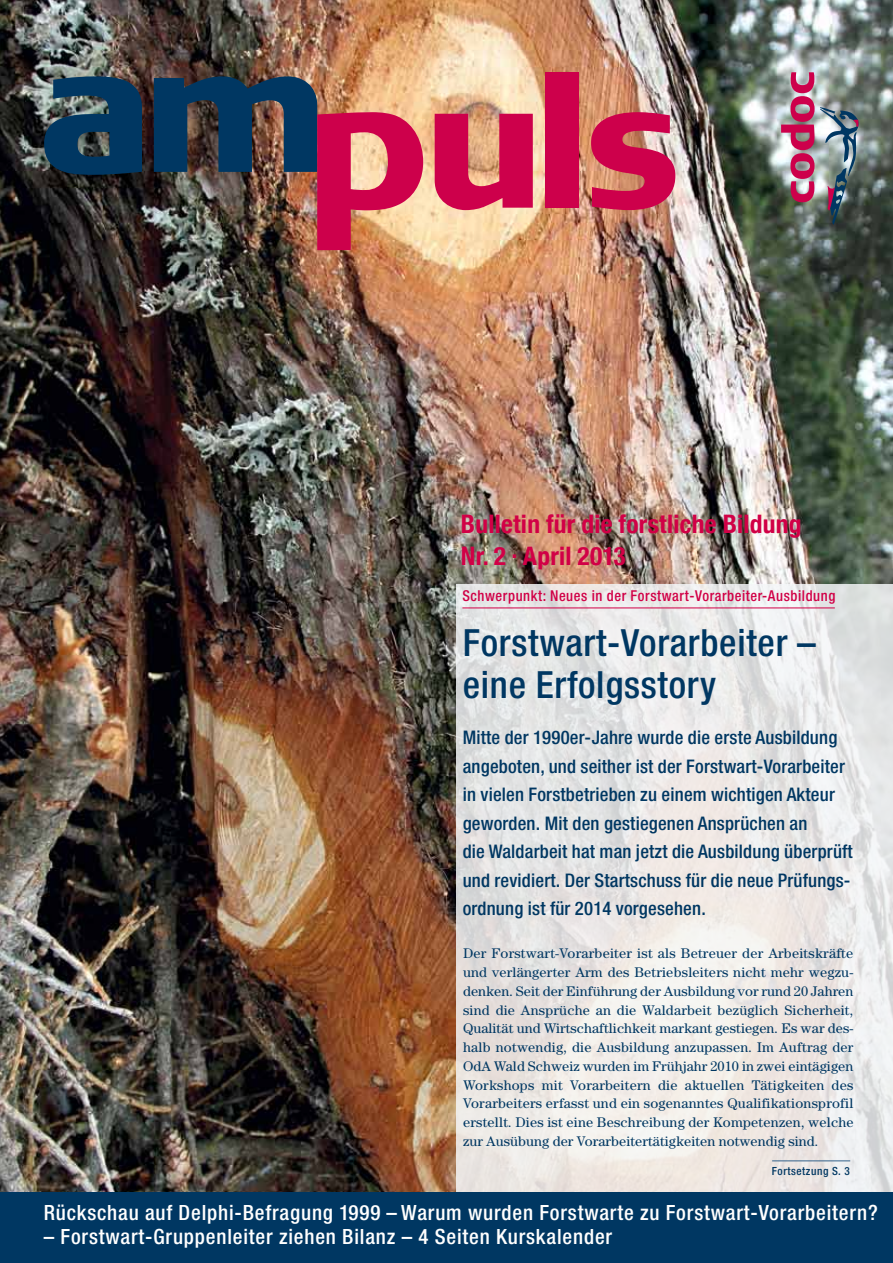
<style>
.page{position:relative;width:893px;height:1263px;background:#fff}
.page>*{position:absolute;margin:0;border:0;box-sizing:border-box;transform-origin:0 0}
.t1{font:500 condensed 37.5px/42px "Helvetica Neue";letter-spacing:.02em;color:#003762}
.t2{font:700 condensed 25.5px/31.5px "Helvetica Neue";letter-spacing:.01em;color:#d10046}
.t3{font:500 condensed 21px "Helvetica Neue";letter-spacing:.04em;color:#fff}
.t4{font:500 condensed 18.75px/28.5px "Helvetica Neue";letter-spacing:.01em;color:#003762}
.t5{font:500 condensed 15px "Helvetica Neue";letter-spacing:.04em;color:#d10046}
.t6{font:13.95px/18.8px "Century";letter-spacing:.005em;color:#003762;text-align:justify}
.t7{font:500 condensed 11.25px "Helvetica Neue";letter-spacing:.05em;color:#003762}
</style>
<div class="page">
<img style="left:0;top:0;width:893px;height:1193px">
<svg style="left:456px;top:584px;width:437px;height:609px;fill:#ebe8e5"></svg>
<hr style="left:462px;top:607px;width:373px;height:1px;background:#d10046">
<hr style="left:772px;top:1160px;width:78px;height:1px;background:#33618a">
<div style="left:0;top:1193px;width:893px;height:70px;background:#003762"></div>
<svg style="left:44px;top:76px;width:98px;height:100px;background:#1c4460"></svg>
<img style="left:154px;top:76px;width:269px;height:174px">
<svg style="left:435px;top:114px;width:98px;height:96px;background:#d3315c"></svg>
<div style="left:545px;top:72px;width:34px;height:136px;background:#cd004b"></div>
<svg style="left:591px;top:112px;width:84px;height:98px;background:#ce375f"></svg>
<img style="left:781px;top:72px;width:78px;height:153px">
<h2 class="t2" style="left:461px;top:507px;width:342px">Bulletin für die forstliche Bildung<br>Nr. 2 . April 2013</h2>
<p class="t5" style="left:462px;top:587px;width:374px">Schwerpunkt: Neues in der Forstwart-Vorarbeiter-Ausbildung</p>
<h1 class="t1" style="left:463px;top:621px;width:355px">Forstwart-Vorarbeiter – eine Erfolgsstory</h1>
<p class="t4" style="left:463px;top:723px;width:392px">Mitte der 1990er-Jahre wurde die erste Ausbildung angeboten, und seither ist der Forstwart-Vorarbeiter in vielen Forstbetrieben zu einem wichtigen Akteur geworden. Mit den gestiegenen Ansprüchen an<br>die Waldarbeit hat man jetzt die Ausbildung überprüft und revidiert. Der Startschuss für die neue Prüfungs&shy;ordnung ist für 2014 vorgesehen.</p>
<p class="t6" style="left:463px;top:944px;width:392px">Der Forstwart-Vorarbeiter ist als Betreuer der Arbeitskräfte und verlängerter Arm des Betriebsleiters nicht mehr wegzu&shy;denken. Seit der Einführung der Ausbildung vor rund 20 Jahren sind die Ansprüche an die Waldarbeit bezüglich Sicherheit, Qualität und Wirtschaftlichkeit markant gestiegen. Es war des&shy;halb notwendig, die Ausbildung anzupassen. Im Auftrag der OdA Wald Schweiz wurden im Frühjahr 2010 in zwei eintägigen Workshops mit Vorarbeitern die aktuellen Tätigkeiten des Vorarbeiters erfasst und ein sogenanntes Qualifikationsprofil erstellt. Dies ist eine Beschreibung der Kompetenzen, welche zur Ausübung der Vorarbeitertätigkeiten notwendig sind.</p>
<p class="t7" style="left:772px;top:1164px;width:79px">Fortsetzung S. 3</p>
<h3 class="t3" style="left:44px;top:1200px;width:835px">Rückschau auf Delphi-Befragung 1999 – Warum wurden Forstwarte zu Forstwart-Vorarbeitern?</h3>
<h3 class="t3" style="left:44px;top:1224px;width:570px">– Forstwart-Gruppenleiter ziehen Bilanz – 4 Seiten Kurskalender</h3>
</div>
